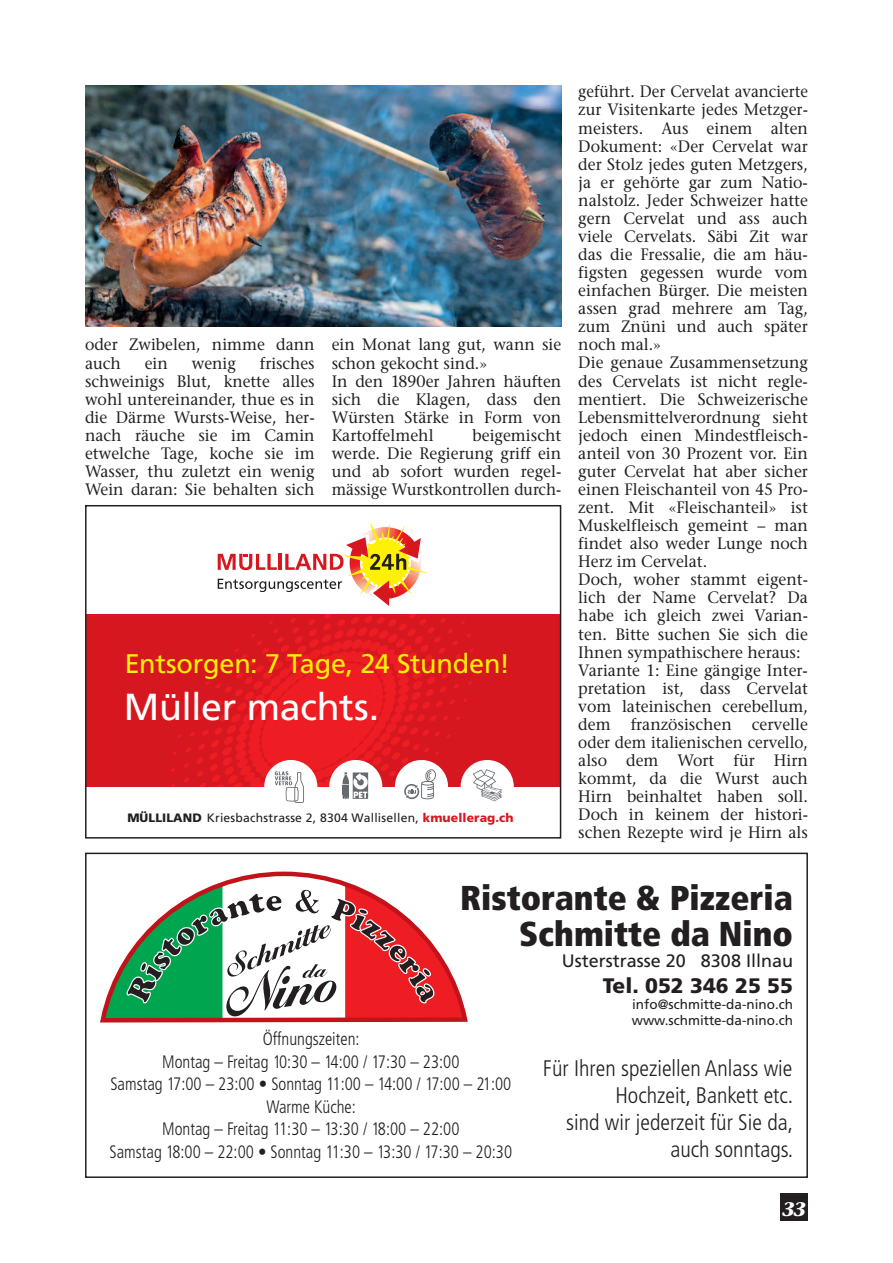
<style>
.page{position:relative;width:893px;height:1263px;background:#fff}
.page>*{position:absolute;margin:0;border:0;box-sizing:border-box;transform-origin:0 0}
.t1{font:37.65px "Frutiger";letter-spacing:-.01em;color:#fff}
.t2{font:900 condensed 34.5px/36px "Frutiger";color:#231f20;text-align:right}
.t3{font:27px "Frutiger";letter-spacing:-.005em;color:#fff101}
.t4{font:300 condensed 22.5px/27px "Frutiger";color:#231f20;text-align:right}
.t5{font:900 21px "Frutiger";color:#231f20}
.t6{font:italic 700 19.5px "Stone Serif LT";color:#fff}
.t7{font:300 condensed 18px/22.5px "Frutiger";color:#231f20;text-align:center;scale:.94 1}
.t8{font:18px "Frutiger";color:#231f20}
.t9{font:16.5px/18px "Stone Serif LT";color:#231f20;scale:.93 1}
.t10{font:16.5px/18px "Stone Serif LT";color:#231f20;scale:.96 1}
.t11{font:16.5px/18px "Stone Serif LT";color:#231f20;text-align:justify;scale:.95 1}
.t12{font:13.5px/16.2px "Frutiger";color:#231f20}
.t13{font:12.15px "Frutiger";letter-spacing:.02em;color:#231f20}
.s1{font-weight:900}
.s2{font-weight:900;color:#d7171f}
</style>
<div class="page">
<div style="left:780px;top:1193px;width:28px;height:27px;background:#231f20"></div>
<svg style="left:100px;top:1009px;width:368px;height:14px"></svg>
<svg style="left:103px;top:871px;width:362px;height:149px"></svg>
<div style="left:85px;top:853px;width:723px;height:325px;border:2px solid #231f20"></div>
<svg style="left:218px;top:523px;width:209px;height:83px"></svg>
<div style="left:86px;top:614px;width:475px;height:172px;background:#d7171f"></div>
<svg style="left:171px;top:614px;width:303px;height:172px"></svg>
<div style="left:264px;top:760px;width:53px;height:53px;background:#fff;border-radius:50%"></div>
<svg style="left:275px;top:771px;width:29px;height:32px"></svg>
<div style="left:329px;top:760px;width:53px;height:53px;background:#fff;border-radius:50%"></div>
<svg style="left:343px;top:772px;width:25px;height:27px"></svg>
<div style="left:395px;top:760px;width:53px;height:53px;background:#fff;border-radius:50%"></div>
<svg style="left:404px;top:769px;width:32px;height:30px"></svg>
<div style="left:461px;top:760px;width:53px;height:53px;background:#fff;border-radius:50%"></div>
<svg style="left:473px;top:769px;width:29px;height:32px"></svg>
<div style="left:85px;top:505px;width:476px;height:333px;border:2px solid #231f20"></div>
<img style="left:85px;top:85px;width:476px;height:241px">
<p class="t10" style="left:85px;top:336px;width:241px">oder Zwibelen, nimme dann auch</p>
<p class="t11" style="left:85px;top:354px;width:243px;text-indent:175px">frisches schweinigs Blut, knette alles wohl untereinander, thue es in die Därme Wursts-Weise, her&shy;nach räuche sie im Camin etwelche Tage, koche sie im Wasser, thu zuletzt ein wenig Wein daran: Sie behalten sich</p>
<p class="t10" style="left:145px;top:354px;width:26px">ein</p>
<p class="t10" style="left:192px;top:354px;width:48px">wenig</p>
<p class="t10" style="left:332px;top:336px;width:241px">ein Monat lang gut, wann sie schon gekocht sind.»<br>In den 1890er Jahren häuften sich die Klagen, dass den<br>Würsten Stärke in Form von<br>Kartoffelmehl</p>
<p class="t10" style="left:332px;top:426px;width:241px;text-align:justify;text-indent:141px">beigemischt werde. Die Regierung griff ein und ab sofort wurden regel&shy;mässige Wurstkontrollen durch-</p>
<h3 class="t3" style="left:125px;top:648px;width:387px">Entsorgen: 7 Tage, 24 Stunden!</h3>
<h1 class="t1" style="left:124px;top:685px;width:257px">Müller machts.</h1>
<p class="t13" style="left:127px;top:811px;width:388px"><span class="s1">MÜLLILAND</span> Kriesbachstrasse 2, 8304 Wallisellen, <span class="s2">kmuellerag.ch</span></p>
<p class="t9" style="left:578px;top:83px;width:248px">geführt. Der Cervelat avancierte zur Visitenkarte jedes Metzger&shy;meisters. Aus einem alten<br>Dokument: «Der Cervelat war der Stolz jedes guten Metzgers, ja er gehörte gar zum Natio&shy;nalstolz. Jeder Schweizer hatte gern Cervelat und ass auch viele Cervelats. Säbi Zit war das die Fressalie, die am häu&shy;figsten gegessen wurde vom einfachen Bürger. Die meisten assen grad mehrere am Tag, zum Znüni und auch später noch mal.»<br>Die genaue Zusammensetzung des Cervelats ist nicht regle&shy;mentiert. Die Schweizerische<br>Lebensmittelverordnung sieht jedoch einen Mindestfleisch&shy;anteil von 30 Prozent vor. Ein guter Cervelat hat aber sicher einen Fleischanteil von 45 Pro&shy;zent. Mit «Fleischanteil» ist<br>Muskelfleisch gemeint – man findet also weder Lunge noch<br>Herz im Cervelat.<br>Doch, woher stammt eigent&shy;lich der Name Cervelat? Da habe ich gleich zwei Varian&shy;ten. Bitte suchen Sie sich die<br>Ihnen sympathischere heraus:<br>Variante 1: Eine gängige Inter&shy;pretation ist, dass Cervelat vom lateinischen cerebellum, dem französischen cervelle oder dem italienischen cervello, also dem Wort für Hirn kommt, da die Wurst auch<br>Hirn beinhaltet haben soll.<br>Doch in keinem der histori&shy;schen Rezepte wird je Hirn als</p>
<h2 class="t2" style="left:460px;top:879px;width:334px">Ristorante &amp; Pizzeria<br>Schmitte da Nino</h2>
<p class="t8" style="left:562px;top:950px;width:233px">Usterstrasse 20 8308 Illnau</p>
<p class="t5" style="left:603px;top:972px;width:192px">Tel. 052 346 25 55</p>
<p class="t12" style="left:632px;top:996px;width:163px">info@schmitte-da-nino.ch www.schmitte-da-nino.ch</p>
<h3 class="t4" style="left:543px;top:1055px;width:252px">Für Ihren speziellen Anlass wie<br>Hochzeit, Bankett etc.<br>sind wir jederzeit für Sie da, auch sonntags.</h3>
<p class="t7" style="left:110px;top:1028px;width:430px">Öffnungszeiten:<br>Montag – Freitag 10:30 – 14:00 / 17:30 – 23:00<br>Samstag 17:00 – 23:00 • Sonntag 11:00 – 14:00 / 17:00 – 21:00<br>Warme Küche:<br>Montag – Freitag 11:30 – 13:30 / 18:00 – 22:00<br>Samstag 18:00 – 22:00 • Sonntag 11:30 – 13:30 / 17:30 – 20:30</p>
<p class="t6" style="left:782px;top:1197px;width:25px">33</p>
</div>
